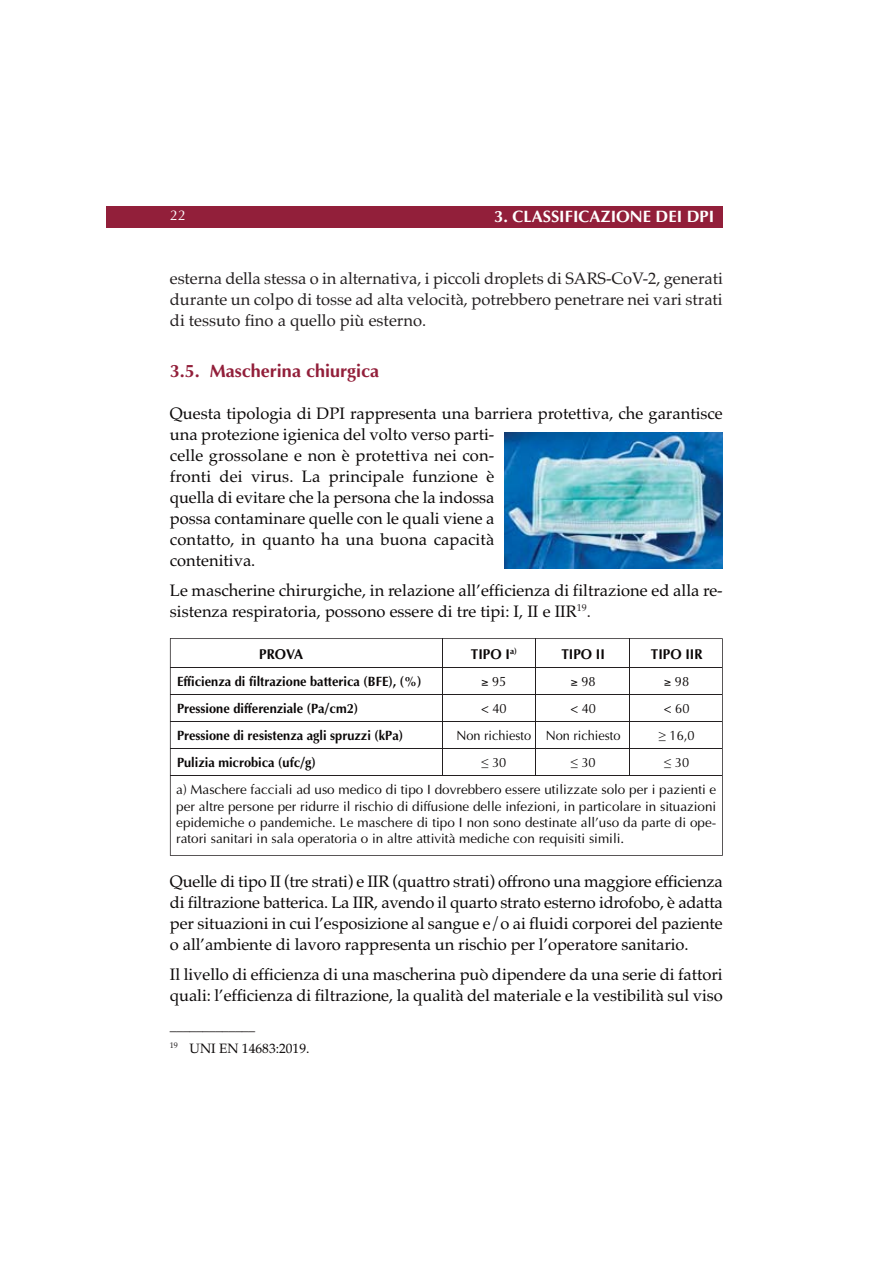
<style>
.page{position:relative;width:893px;height:1263px;background:#fff}
.page>*{position:absolute;margin:0;border:0;box-sizing:border-box;transform-origin:0 0}
.t1{font:700 18px "Optima";color:#921f3a}
.t2{font:16.5px/21px "Palatino";color:#0a0707}
.t3{font:16.5px/21px "Palatino";color:#231f20;text-align:justify}
.t4{font:700 16.5px "Optima";color:#fff}
.t5{font:700 14.25px "Optima";color:#0a0707;scale:.95 1}
.t6{font:14.25px "Optima";color:#fff}
.t7{font:13.5px/16.4px "Optima";color:#0a0707;text-align:justify}
.t8{font:13.5px/27.8px "Optima";color:#0a0707;scale:.95 1}
.t9{font:700 13.5px "Optima";color:#0a0707;scale:.95 1}
.t10{font:13.5px/22.5px "Palatino";color:#0a0707}
.s1{color:#231f20}
.s2{font-family:"Times New Roman"}
</style>
<div class="page">
<div style="left:106px;top:206px;width:617px;height:21px;background:#921f3a"></div>
<img style="left:505px;top:432px;width:218px;height:136px">
<svg style="left:170px;top:638px;width:553px;height:218px"></svg>
<hr style="left:171px;top:667px;width:551px;height:1px;background:#231f20">
<hr style="left:171px;top:694px;width:551px;height:1px;background:#231f20">
<hr style="left:171px;top:721px;width:551px;height:1px;background:#231f20">
<hr style="left:171px;top:748px;width:551px;height:1px;background:#231f20">
<hr style="left:171px;top:775px;width:551px;height:1px;background:#231f20">
<hr style="left:442px;top:638px;width:1px;height:138px;background:#231f20">
<hr style="left:535px;top:638px;width:1px;height:138px;background:#231f20">
<hr style="left:629px;top:638px;width:1px;height:138px;background:#231f20">
<svg style="left:482px;top:758px;width:6px;height:10px"></svg>
<svg style="left:571px;top:758px;width:7px;height:10px"></svg>
<svg style="left:664px;top:758px;width:7px;height:10px"></svg>
<p class="t6" style="left:170px;top:210px;width:17px">22</p>
<p class="t4" style="left:494px;top:210px;width:222px">3. CLASSIFICAZIONE DEI DPI</p>
<p class="t3" style="left:170px;top:269px;width:554px">esterna della stessa o in alternativa, i piccoli droplets di SARS-CoV-2, generati durante un colpo di tosse ad alta velocità, potrebbero penetrare nei vari strati di tessuto fino a quello più esterno.</p>
<p class="t1" style="left:170px;top:363px;width:211px">3.5. Mascherina chiurgica</p>
<p class="t2" style="left:170px;top:404px;width:554px">Questa tipologia di DPI rappresenta una barriera protettiva, che garantisce una protezione igienica del volto verso parti-<br>celle grossolane e non è protettiva nei con-<br>fronti dei virus. La principale funzione è<br>quella di evitare che la persona che la indossa<br>possa contaminare quelle con le quali viene a<br>contatto, in quanto ha una buona capacità<br>contenitiva.</p>
<p class="t2" style="left:170px;top:581px;width:554px">Le mascherine chirurgiche, in relazione all’efficienza di filtrazione ed alla re&shy;sistenza respiratoria, possono essere di tre tipi: I, II e IIR<sup>19</sup><span class="s1">.</span></p>
<p class="t5" style="left:259px;top:648px;width:48px">PROVA</p>
<p class="t5" style="left:471px;top:648px;width:50px">TIPO I<sup>a)</sup></p>
<p class="t5" style="left:561px;top:648px;width:47px">TIPO II</p>
<p class="t5" style="left:651px;top:648px;width:56px">TIPO IIR</p>
<p class="t9" style="left:177px;top:675px;width:259px">Efficienza di filtrazione batterica (BFE), (%)</p>
<p class="t8" style="left:481px;top:668px;width:28px">≥ 95</p>
<p class="t8" style="left:571px;top:668px;width:28px">≥ 98</p>
<p class="t8" style="left:664px;top:668px;width:28px">≥ 98</p>
<p class="t9" style="left:177px;top:702px;width:192px">Pressione differenziale (Pa/cm2)</p>
<p class="t8" style="left:481px;top:695px;width:28px">&lt; 40</p>
<p class="t8" style="left:570px;top:695px;width:28px">&lt; 40</p>
<p class="t8" style="left:664px;top:695px;width:28px">&lt; 60</p>
<p class="t9" style="left:177px;top:729px;width:239px">Pressione di resistenza agli spruzzi (kPa)</p>
<p class="t8" style="left:456px;top:722px;width:174px">Non richiesto Non richiesto</p>
<p class="t8" style="left:659px;top:722px;width:39px"><span class="s2">-</span> 16,0</p>
<p class="t9" style="left:177px;top:756px;width:148px">Pulizia microbica (ufc/g)</p>
<p class="t8" style="left:492px;top:749px;width:17px">30</p>
<p class="t8" style="left:581px;top:749px;width:17px">30</p>
<p class="t8" style="left:176px;top:749px;width:570px;text-indent:499px">30<br>a) Maschere facciali ad uso medico di tipo I dovrebbero essere utilizzate solo per i pazienti e</p>
<p class="t7" style="left:176px;top:799px;width:542px">per altre persone per ridurre il rischio di diffusione delle infezioni, in particolare in situazioni epidemiche o pandemiche. Le maschere di tipo I non sono destinate all’uso da parte di ope&shy;ratori sanitari in sala operatoria o in altre attività mediche con requisiti simili.</p>
<p class="t2" style="left:170px;top:872px;width:554px;text-align:justify">Quelle di tipo II (tre strati) e IIR (quattro strati) offrono una maggiore efficienza di filtrazione batterica. La IIR, avendo il quarto strato esterno idrofobo, è adatta per situazioni in cui l’esposizione al sangue e/o ai fluidi corporei del paziente o all’ambiente di lavoro rappresenta un rischio per l’operatore sanitario.</p>
<p class="t2" style="left:170px;top:965px;width:554px">Il livello di efficienza di una mascherina può dipendere da una serie di fattori quali: l’efficienza di filtrazione, la qualità del materiale e la vestibilità sul viso</p>
<p class="t10" style="left:170px;top:1016px;width:141px"><span class="s1">_____________<br></span><sup>19</sup> UNI EN 14683:2019.</p>
</div>
